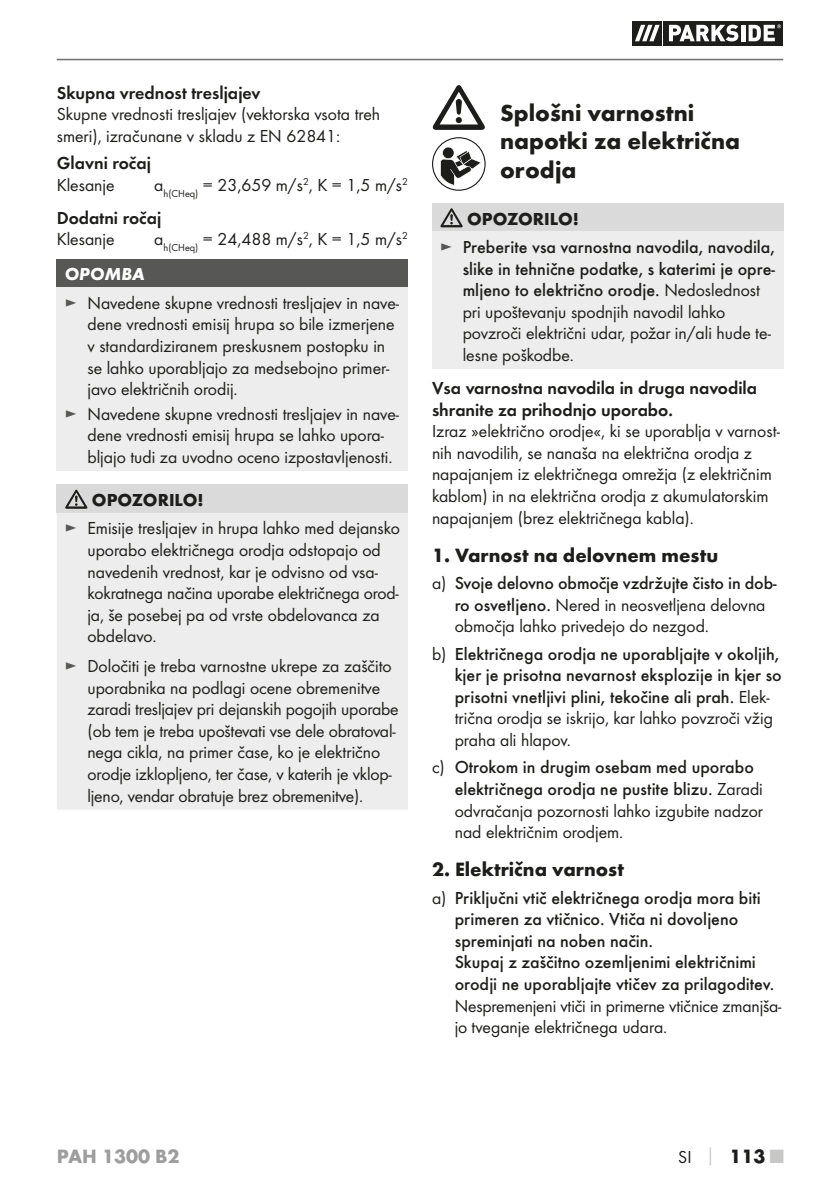
<style>
.page{position:relative;width:840px;height:1191px;background:#fff}
.page>*{position:absolute;margin:0;border:0;box-sizing:border-box;transform-origin:0 0}
.t1{font:700 24px/28.8px "Futura";color:#1d1d1b}
.t2{font:700 20px "Futura";color:#1d1d1b}
.t3{font:700 20px "Futura";color:#9d9d9d}
.t4{font:18px/21.6px "Futura Boo";color:#1d1d1b}
.t5{font:500 18px/21.6px "Futura";color:#1d1d1b}
.t6{font:18px/21.6px "Futura Dem";color:#1d1d1b}
.t7{font:700 18px "Futura";color:#1d1d1b}
.t8{font:italic 700 18px "Futura";color:#fff}
.s1{color:#575756}
.s2{font-weight:700}
.s3{font-family:"Futura Boo";font-weight:400;color:#575756}
.s4{font-family:"Futura Boo";font-weight:400}
.s5{font-family:"Futura";font-weight:500}
.s6{font-family:"Futura Boo";font-weight:400;font-size:18px}
.s7{font-size:18px;color:#c7c7c6}
.s8{color:#c7c7c6}
</style>
<div class="page">
<hr style="left:57px;top:59px;width:725px;height:1px;background:#70706f">
<svg style="left:661px;top:21px;width:1px;height:24px"></svg>
<svg style="left:632px;top:21px;width:29px;height:24px"></svg>
<svg style="left:663px;top:21px;width:119px;height:24px"></svg>
<svg style="left:634px;top:25px;width:25px;height:16px"></svg>
<svg style="left:668px;top:25px;width:70px;height:16px"></svg>
<svg style="left:740px;top:25px;width:4px;height:16px"></svg>
<svg style="left:748px;top:24px;width:32px;height:17px"></svg>
<div style="left:57px;top:259px;width:351px;height:28px;background:#575756"></div>
<div style="left:57px;top:287px;width:351px;height:184px;background:#ededed"></div>
<div style="left:57px;top:484px;width:351px;height:29px;background:#dadada"></div>
<div style="left:57px;top:513px;width:351px;height:296px;background:#ededed"></div>
<svg style="left:65px;top:489px;width:22px;height:20px"></svg>
<svg style="left:432px;top:138px;width:53px;height:52px"></svg>
<div style="left:432px;top:137px;width:53px;height:54px;border:1px solid #1d1d1b;border-radius:50%"></div>
<svg style="left:440px;top:147px;width:41px;height:38px"></svg>
<svg style="left:432px;top:85px;width:52px;height:45px"></svg>
<div style="left:432px;top:203px;width:350px;height:28px;background:#dadada"></div>
<div style="left:432px;top:231px;width:350px;height:138px;background:#ededed"></div>
<svg style="left:440px;top:208px;width:22px;height:19px"></svg>
<p class="t6" style="left:57px;top:83px;width:205px">Skupna vrednost tresljajev</p>
<p class="t4" style="left:57px;top:104px;width:325px">Skupne vrednosti tresljajev (vektorska vsota treh smeri), izračunane v skladu z EN 62841:</p>
<p class="t6" style="left:57px;top:153px;width:96px">Glavni ročaj</p>
<p class="t4" style="left:57px;top:175px;width:59px">Klesanje</p>
<p class="t4" style="left:154px;top:175px;width:255px">a<sub>h(CHeq)</sub> = 23,659 m/s<sup>2</sup>, K = 1,5 m/s<sup>2</sup></p>
<p class="t6" style="left:57px;top:208px;width:106px">Dodatni ročaj</p>
<p class="t4" style="left:57px;top:229px;width:59px">Klesanje</p>
<p class="t4" style="left:154px;top:229px;width:255px">a<sub>h(CHeq)</sub> = 24,488 m/s<sup>2</sup>, K = 1,5 m/s<sup>2</sup></p>
<p class="t8" style="left:65px;top:268px;width:81px">OPOMBA</p>
<p class="t4" style="left:87px;top:293px;width:313px;text-indent:-23px"><span class="s1">►</span> Navedene skupne vrednosti tresljajev in nave&shy;dene vrednosti emisij hrupa so bile izmerjene v standardiziranem preskusnem postopku in se lahko uporabljajo za medsebojno primer&shy;javo električnih orodij.</p>
<p class="t4" style="left:87px;top:404px;width:313px;text-indent:-23px"><span class="s1">►</span> Navedene skupne vrednosti tresljajev in nave&shy;dene vrednosti emisij hrupa se lahko upora&shy;bljajo tudi za uvodno oceno izpostavljenosti.</p>
<p class="t7" style="left:92px;top:493px;width:113px">OPOZORILO!</p>
<p class="t4" style="left:87px;top:518px;width:314px;text-indent:-23px"><span class="s1">►</span> Emisije tresljajev in hrupa lahko med dejansko uporabo električnega orodja odstopajo od navedenih vrednost, kar je odvisno od vsa&shy;kokratnega načina uporabe električnega orod&shy;ja, še posebej pa od vrste obdelovanca za obdelavo.</p>
<p class="t4" style="left:87px;top:656px;width:312px;text-indent:-23px"><span class="s1">►</span> Določiti je treba varnostne ukrepe za zaščito uporabnika na podlagi ocene obremenitve zaradi tresljajev pri dejanskih pogojih uporabe (ob tem je treba upoštevati vse dele obratoval&shy;nega cikla, na primer čase, ko je električno orodje izklopljeno, ter čase, v katerih je vklop&shy;ljeno, vendar obratuje brez obremenitve).</p>
<h1 class="t1" style="left:500px;top:100px;width:241px">Splošni varnostni napotki za električna orodja</h1>
<p class="t5" style="left:440px;top:206px;width:336px;line-height:28px;text-indent:27px"><span class="s2">OPOZORILO!<br></span><span class="s3">►</span> Preberite vsa varnostna navodila, navodila,</p>
<p class="t5" style="left:462px;top:259px;width:313px">slike in tehnične podatke, s katerimi je opre&shy;mljeno to električno orodje. <span class="s4">Nedosled nost</span></p>
<p class="t4" style="left:462px;top:302px;width:309px">pri upoštevanju spodnjih navodil lahko povzroči električni udar, požar in/ali hude te&shy;lesne poškodbe.</p>
<p class="t6" style="left:432px;top:378px;width:326px">Vsa varnostna navodila in druga navodila shranite za prihodnjo uporabo.</p>
<p class="t4" style="left:432px;top:421px;width:349px">Izraz »električno orodje«, ki se uporablja v varnost&shy;nih navodilih, se nanaša na električna orodja z napajanjem iz električnega omrežja (z električnim kablom) in na električna orodja z akumulatorskim napajanjem (brez električnega kabla).</p>
<p class="t2" style="left:432px;top:546px;width:287px">1. Varnost na delovnem mestu</p>
<p class="t5" style="left:432px;top:573px;width:346px"><span class="s4">a)</span> Svoje delovno območje vzdržujte čisto in dob-</p>
<p class="t4" style="left:454px;top:595px;width:312px"><span class="s5">ro osvetljeno.</span> Nered in neosvetljena delovna območja lahko privedejo do nezgod.</p>
<p class="t5" style="left:454px;top:643px;width:328px;text-indent:-23px"><span class="s4">b)</span> Električnega orodja ne uporabljajte v okoljih, kjer je prisotna nevarnost eksplozije in kjer so prisotni vnetljivi plini, tekočine ali prah. <span class="s4">Elek-</span></p>
<p class="t4" style="left:454px;top:708px;width:319px">trična orodja se iskrijo, kar lahko povzroči vžig praha ali hlapov.</p>
<p class="t5" style="left:454px;top:757px;width:309px;text-indent:-23px"><span class="s4">c)</span> Otrokom in drugim osebam med uporabo električnega orodja ne pustite blizu. <span class="s4">Zaradi</span></p>
<p class="t4" style="left:454px;top:800px;width:309px">odvračanja pozornosti lahko izgubite nadzor nad električnim orodjem.</p>
<p class="t2" style="left:432px;top:861px;width:193px">2. Električna varnost</p>
<p class="t5" style="left:454px;top:887px;width:321px;text-indent:-23px"><span class="s4">a)</span> Priključni vtič električnega orodja mora biti primeren za vtičnico. Vtiča ni dovoljeno spreminjati na noben način.<br>Skupaj z zaščitno ozemljenimi električnimi orodji ne uporabljajte vtičev za prilagoditev.</p>
<p class="t4" style="left:454px;top:995px;width:328px">Nespremenjeni vtiči in primerne vtičnice zmanjša&shy;jo tveganje električnega udara.</p>
<p class="t3" style="left:57px;top:1147px;width:124px">PAH 1300 B2</p>
<p class="t2" style="left:678px;top:1147px;width:107px"><span class="s6">SI</span> <span class="s7">│</span> 113 <span class="s8">■</span></p>
</div>
